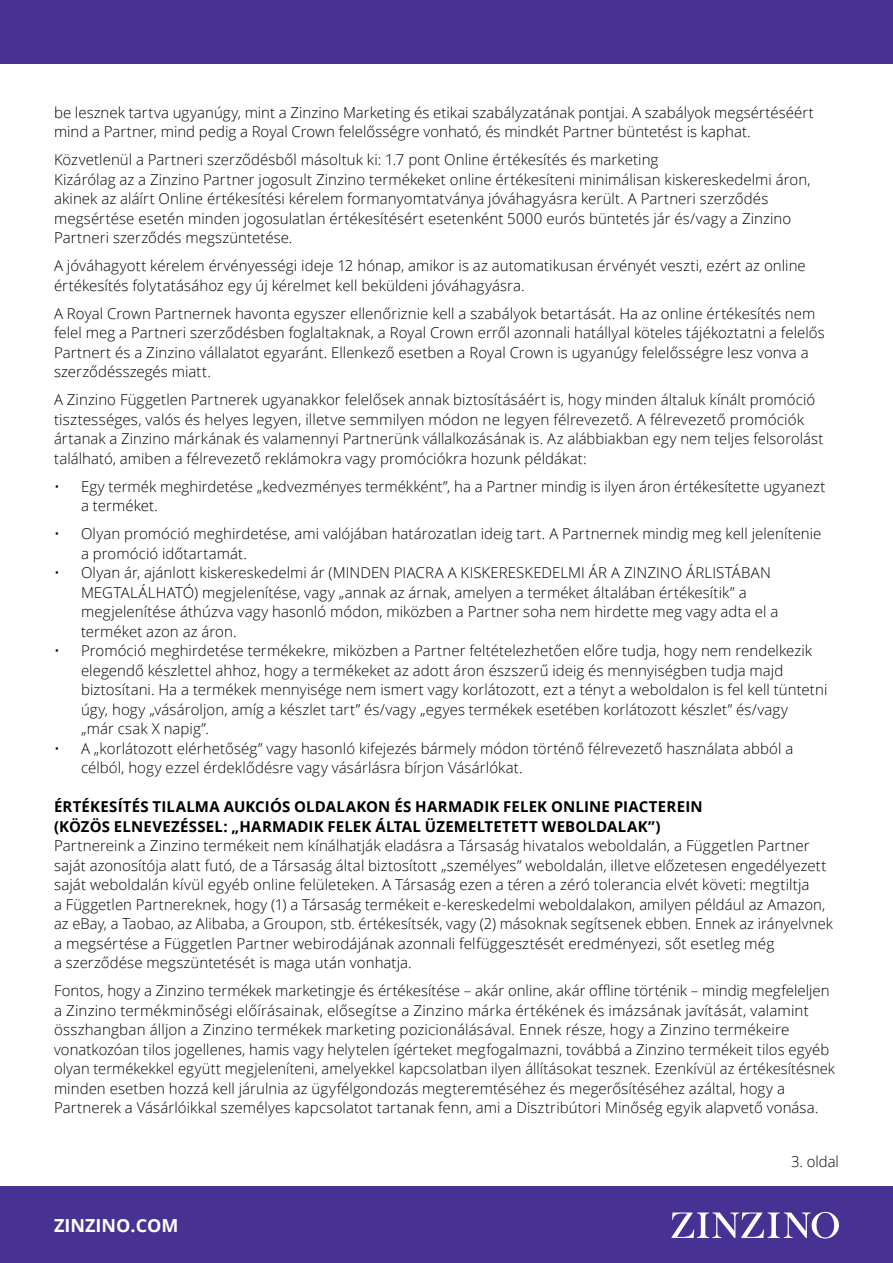
<style>
.page{position:relative;width:893px;height:1263px;background:#fff}
.page>*{position:absolute;margin:0;border:0;box-sizing:border-box;transform-origin:0 0}
.t1{font:700 18px "Open Sans";color:#fff}
.t2{font:300 15px/19.5px "Open Sans";letter-spacing:.005em;color:#000}
.t3{font:700 15px/19.5px "Open Sans";letter-spacing:.015em;color:#000}
</style>
<div class="page">
<div style="left:0;top:1186px;width:893px;height:77px;background:#473192"></div>
<svg style="left:671px;top:1212px;width:168px;height:26px"></svg>
<div style="left:0;top:0;width:893px;height:64px;background:#473192"></div>
<p class="t2" style="left:54px;top:102px;width:761px">be lesznek tartva ugyanúgy, mint a Zinzino Marketing és etikai szabályzatának pontjai. A szabályok megsértéséért mind a Partner, mind pedig a Royal Crown felelősségre vonható, és mindkét Partner büntetést is kaphat.</p>
<p class="t2" style="left:54px;top:150px;width:758px">Közvetlenül a Partneri szerződésből másoltuk ki: 1.7 pont Online értékesítés és marketing<br>Kizárólag az a Zinzino Partner jogosult Zinzino termékeket online értékesíteni minimálisan kiskereskedelmi áron, akinek az aláírt Online értékesítési kérelem formanyomtatványa jóváhagyásra került. A Partneri szerződés megsértése esetén minden jogosulatlan értékesítésért esetenként 5000 eurós büntetés jár és/vagy a Zinzino Partneri szerződés megszüntetése.</p>
<p class="t2" style="left:54px;top:256px;width:753px">A jóváhagyott kérelem érvényességi ideje 12 hónap, amikor is az automatikusan érvényét veszti, ezért az online értékesítés folytatásához egy új kérelmet kell beküldeni jóváhagyásra.</p>
<p class="t2" style="left:54px;top:303px;width:772px">A Royal Crown Partnernek havonta egyszer ellenőriznie kell a szabályok betartását. Ha az online értékesítés nem felel meg a Partneri szerződésben foglaltaknak, a Royal Crown erről azonnali hatállyal köteles tájékoztatni a felelős Partnert és a Zinzino vállalatot egyaránt. Ellenkező esetben a Royal Crown is ugyanúgy felelősségre lesz vonva a szerződésszegés miatt.</p>
<p class="t2" style="left:54px;top:390px;width:771px">A Zinzino Független Partnerek ugyanakkor felelősek annak biztosításáért is, hogy minden általuk kínált promóció tisztességes, valós és helyes legyen, illetve semmilyen módon ne legyen félrevezető. A félrevezető promóciók ártanak a Zinzino márkának és valamennyi Partnerünk vállalkozásának is. Az alábbiakban egy nem teljes felsorolást található, amiben a félrevezető reklámokra vagy promóciókra hozunk példákat:</p>
<p class="t2" style="left:81px;top:476px;width:746px;text-indent:-27px">• Egy termék meghirdetése „kedvezményes termékként”, ha a Partner mindig is ilyen áron értékesítette ugyanezt a terméket.</p>
<p class="t2" style="left:81px;top:524px;width:742px;text-indent:-27px">• Olyan promóció meghirdetése, ami valójában határozatlan ideig tart. A Partnernek mindig meg kell jelenítenie a promóció időtartamát.</p>
<p class="t2" style="left:81px;top:563px;width:699px;text-indent:-27px">• Olyan ár, ajánlott kiskereskedelmi ár (MINDEN PIACRA A KISKERESKEDELMI ÁR A ZINZINO ÁRLISTÁBAN MEGTALÁLHATÓ) megjelenítése, vagy „annak az árnak, amelyen a terméket általában értékesítik” a megjelenítése áthúzva vagy hasonló módon, miközben a Partner soha nem hirdette meg vagy adta el a terméket azon az áron.</p>
<p class="t2" style="left:81px;top:641px;width:748px;text-indent:-27px">• Promóció meghirdetése termékekre, miközben a Partner feltételezhetően előre tudja, hogy nem rendelkezik elegendő készlettel ahhoz, hogy a termékeket az adott áron észszerű ideig és mennyiségben tudja majd biztosítani. Ha a termékek mennyisége nem ismert vagy korlátozott, ezt a tényt a weboldalon is fel kell tüntetni úgy, hogy „vásároljon, amíg a készlet tart” és/vagy „egyes termékek esetében korlátozott készlet” és/vagy<br>„már csak X napig”.</p>
<p class="t2" style="left:81px;top:738px;width:714px;text-indent:-27px">• A „korlátozott elérhetőség” vagy hasonló kifejezés bármely módon történő félrevezető használata abból a célból, hogy ezzel érdeklődésre vagy vásárlásra bírjon Vásárlókat.</p>
<p class="t3" style="left:54px;top:797px;width:650px">ÉRTÉKESÍTÉS TILALMA AUKCIÓS OLDALAKON ÉS HARMADIK FELEK ONLINE PIACTEREIN (KÖZÖS ELNEVEZÉSSEL: „HARMADIK FELEK ÁLTAL ÜZEMELTETETT WEBOLDALAK”)</p>
<p class="t2" style="left:54px;top:836px;width:780px">Partnereink a Zinzino termékeit nem kínálhatják eladásra a Társaság hivatalos weboldalán, a Független Partner saját azonosítója alatt futó, de a Társaság által biztosított „személyes” weboldalán, illetve előzetesen engedélyezett saját weboldalán kívül egyéb online felületeken. A Társaság ezen a téren a zéró tolerancia elvét követi: megtiltja<br>a Független Partnereknek, hogy (1) a Társaság termékeit e-kereskedelmi weboldalakon, amilyen például az Amazon, az eBay, a Taobao, az Alibaba, a Groupon, stb. értékesítsék, vagy (2) másoknak segítsenek ebben. Ennek az irányelvnek a megsértése a Független Partner webirodájának azonnali felfüggesztését eredményezi, sőt esetleg még<br>a szerződése megszüntetését is maga után vonhatja.</p>
<p class="t2" style="left:54px;top:981px;width:782px">Fontos, hogy a Zinzino termékek marketingje és értékesítése – akár online, akár offline történik – mindig megfeleljen a Zinzino termékminőségi előírásainak, elősegítse a Zinzino márka értékének és imázsának javítását, valamint összhangban álljon a Zinzino termékek marketing pozicionálásával. Ennek része, hogy a Zinzino termékeire vonatkozóan tilos jogellenes, hamis vagy helytelen ígérteket megfogalmazni, továbbá a Zinzino termékeit tilos egyéb olyan termékekkel együtt megjeleníteni, amelyekkel kapcsolatban ilyen állításokat tesznek. Ezenkívül az értékesítésnek minden esetben hozzá kell járulnia az ügyfélgondozás megteremtéséhez és megerősítéséhez azáltal, hogy a Partnerek a Vásárlóikkal személyes kapcsolatot tartanak fenn, ami a Disztribútori Minőség egyik alapvető vonása.</p>
<p class="t1" style="left:54px;top:1213px;width:126px">ZINZINO.COM</p>
<p class="t2" style="left:791px;top:1151px;width:49px">3. oldal</p>
</div>
